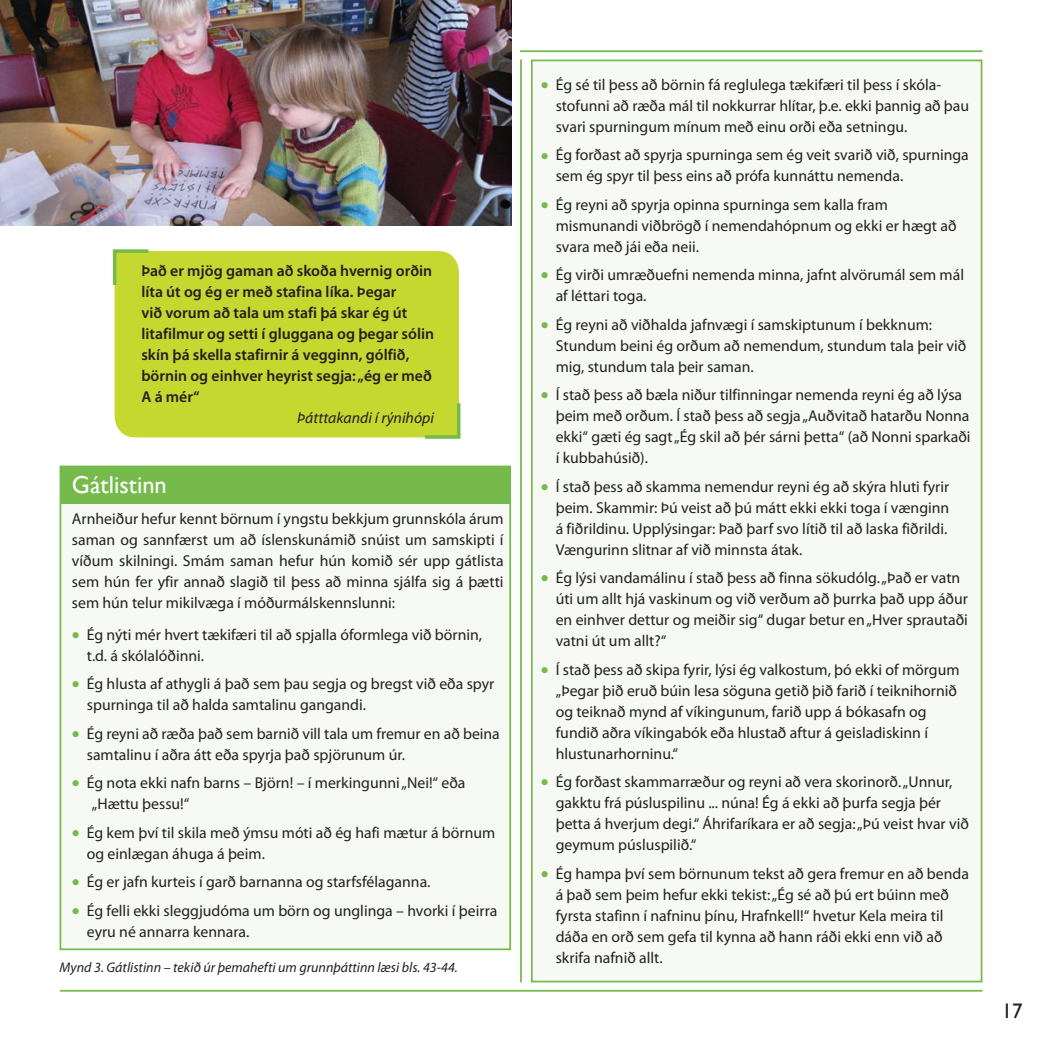
<style>
.page{position:relative;width:1042px;height:1042px;background:#fff}
.page>*{position:absolute;margin:0;border:0;box-sizing:border-box;transform-origin:0 0}
.t1{font:24.5px "Gill Sans";color:#fff}
.t2{font:21px "Gill Sans";color:#231f20}
.t3{font:15.75px/21px "Myriad Pro";color:#231f20}
.t4{font:600 15.75px/21px "Myriad Pro";color:#231f20}
.t5{font:italic 15.75px "Myriad Pro";color:#231f20}
.t6{font:italic 14px "Myriad Pro";color:#231f20}
.s1{color:#75ba4a}
</style>
<div class="page">
<svg style="left:59px;top:465px;width:453px;height:486px"></svg>
<div style="left:530px;top:59px;width:453px;height:924px;background:#f7faf4"></div>
<div style="left:115px;top:251px;width:344px;height:186px;background:#c4d830"></div>
<hr style="left:520px;top:60px;width:2px;height:922px;background:#75ba4a">
<img style="left:1px;top:0;width:510px;height:226px">
<hr style="left:60px;top:990px;width:922px;height:1px;background:#75ba4a">
<hr style="left:520px;top:50px;width:462px;height:2px;background:#75ba4a">
<svg style="left:112px;top:249px;width:40px;height:39px;background:#bad43b"></svg>
<svg style="left:421px;top:400px;width:40px;height:39px;background:#b9d439"></svg>
<p class="t4" style="left:141px;top:260px;width:294px">Það er mjög gaman að skoða hvernig orðin líta út og ég er með stafina líka. Þegar<br>við vorum að tala um stafi þá skar ég út litafilmur og setti í gluggana og þegar sólin skín þá skella stafirnir á vegginn, gólfið, börnin og einhver heyrist segja: „ég er með A á mér“</p>
<p class="t5" style="left:297px;top:408px;width:138px">Þátttakandi í rýnihópi</p>
<h1 class="t1" style="left:72px;top:470px;width:96px">Gátlistinn</h1>
<p class="t3" style="left:72px;top:508px;width:433px;text-align:justify">Arnheiður hefur kennt börnum í yngstu bekkjum grunnskóla árum saman og sannfærst um að íslenskunámið snúist um samskipti í víðum skilningi. Smám saman hefur hún komið sér upp gátlista sem hún fer yfir annað slagið til þess að minna sjálfa sig á þætti sem hún telur mikilvæga í móðurmálskennslunni:</p>
<p class="t3" style="left:87px;top:624px;width:397px;text-indent:-15px"><span class="s1">●</span> Ég nýti mér hvert tækifæri til að spjalla óformlega við börnin, t.d. á skólalóðinni.</p>
<p class="t3" style="left:87px;top:673px;width:409px;text-indent:-15px"><span class="s1">●</span> Ég hlusta af athygli á það sem þau segja og bregst við eða spyr spurninga til að halda samtalinu gangandi.</p>
<p class="t3" style="left:87px;top:723px;width:414px;text-indent:-15px"><span class="s1">●</span> Ég reyni að ræða það sem barnið vill tala um fremur en að beina samtalinu í aðra átt eða spyrja það spjörunum úr.</p>
<p class="t3" style="left:92px;top:772px;width:375px;text-indent:-20px"><span class="s1">●</span> Ég nota ekki nafn barns – Björn! – í merkingunni „Nei!“ eða „Hættu þessu!“</p>
<p class="t3" style="left:87px;top:821px;width:410px;text-indent:-15px"><span class="s1">●</span> Ég kem því til skila með ýmsu móti að ég hafi mætur á börnum og einlægan áhuga á þeim.</p>
<p class="t3" style="left:72px;top:871px;width:360px"><span class="s1">●</span> Ég er jafn kurteis í garð barnanna og starfsfélaganna.</p>
<p class="t3" style="left:87px;top:899px;width:412px;text-indent:-15px"><span class="s1">●</span> Ég felli ekki sleggjudóma um börn og unglinga – hvorki í þeirra eyru né annarra kennara.</p>
<p class="t6" style="left:60px;top:958px;width:400px">Mynd 3. Gátlistinn – tekið úr þemahefti um grunnþáttinn læsi bls. 43-44.</p>
<p class="t3" style="left:556px;top:74px;width:415px;text-indent:-15px"><span class="s1">●</span> Ég sé til þess að börnin fá reglulega tækifæri til þess í skóla&shy;stofunni að ræða mál til nokkurrar hlítar, þ.e. ekki þannig að þau svari spurningum mínum með einu orði eða setningu.</p>
<p class="t3" style="left:556px;top:144px;width:415px;text-indent:-15px"><span class="s1">●</span> Ég forðast að spyrja spurninga sem ég veit svarið við, spurninga sem ég spyr til þess eins að prófa kunnáttu nemenda.</p>
<p class="t3" style="left:556px;top:194px;width:402px;text-indent:-15px"><span class="s1">●</span> Ég reyni að spyrja opinna spurninga sem kalla fram mismunandi viðbrögð í nemendahópnum og ekki er hægt að svara með jái eða neii.</p>
<p class="t3" style="left:556px;top:264px;width:410px;text-indent:-15px"><span class="s1">●</span> Ég virði umræðuefni nemenda minna, jafnt alvörumál sem mál af léttari toga.</p>
<p class="t3" style="left:556px;top:314px;width:412px;text-indent:-15px"><span class="s1">●</span> Ég reyni að viðhalda jafnvægi í samskiptunum í bekknum:<br>Stundum beini ég orðum að nemendum, stundum tala þeir við mig, stundum tala þeir saman.</p>
<p class="t3" style="left:556px;top:384px;width:416px;text-indent:-15px"><span class="s1">●</span> Í stað þess að bæla niður tilfinningar nemenda reyni ég að lýsa þeim með orðum. Í stað þess að segja „Auðvitað hatarðu Nonna ekki“ gæti ég sagt „Ég skil að þér sárni þetta“ (að Nonni sparkaði í kubbahúsið).</p>
<p class="t3" style="left:556px;top:476px;width:395px;text-indent:-15px"><span class="s1">●</span> Í stað þess að skamma nemendur reyni ég að skýra hluti fyrir þeim. Skammir: Þú veist að þú mátt ekki ekki toga í vænginn á fiðrildinu. Upplýsingar: Það þarf svo lítið til að laska fiðrildi.<br>Vængurinn slitnar af við minnsta átak.</p>
<p class="t3" style="left:556px;top:567px;width:414px;text-indent:-15px"><span class="s1">●</span> Ég lýsi vandamálinu í stað þess að finna sökudólg. „Það er vatn úti um allt hjá vaskinum og við verðum að þurrka það upp áður en einhver dettur og meiðir sig“ dugar betur en „Hver sprautaði vatni út um allt?“</p>
<p class="t3" style="left:556px;top:658px;width:405px;text-indent:-15px"><span class="s1">●</span> Í stað þess að skipa fyrir, lýsi ég valkostum, þó ekki of mörgum „Þegar þið eruð búin lesa söguna getið þið farið í teiknihornið og teiknað mynd af víkingunum, farið upp á bókasafn og fundið aðra víkingabók eða hlustað aftur á geisladiskinn í hlustunarhorninu.“</p>
<p class="t3" style="left:556px;top:771px;width:415px;text-indent:-15px"><span class="s1">●</span> Ég forðast skammarræður og reyni að vera skorinorð. „Unnur, gakktu frá púsluspilinu ... núna! Ég á ekki að þurfa segja þér þetta á hverjum degi.“ Áhrifaríkara er að segja: „Þú veist hvar við geymum púsluspilið.“</p>
<p class="t3" style="left:556px;top:862px;width:415px;text-indent:-15px"><span class="s1">●</span> Ég hampa því sem börnunum tekst að gera fremur en að benda á það sem þeim hefur ekki tekist: „Ég sé að þú ert búinn með fyrsta stafinn í nafninu þínu, Hrafnkell!“ hvetur Kela meira til dáða en orð sem gefa til kynna að hann ráði ekki enn við að skrifa nafnið allt.</p>
<h2 class="t2" style="left:1001px;top:998px;width:22px">17</h2>
</div>
